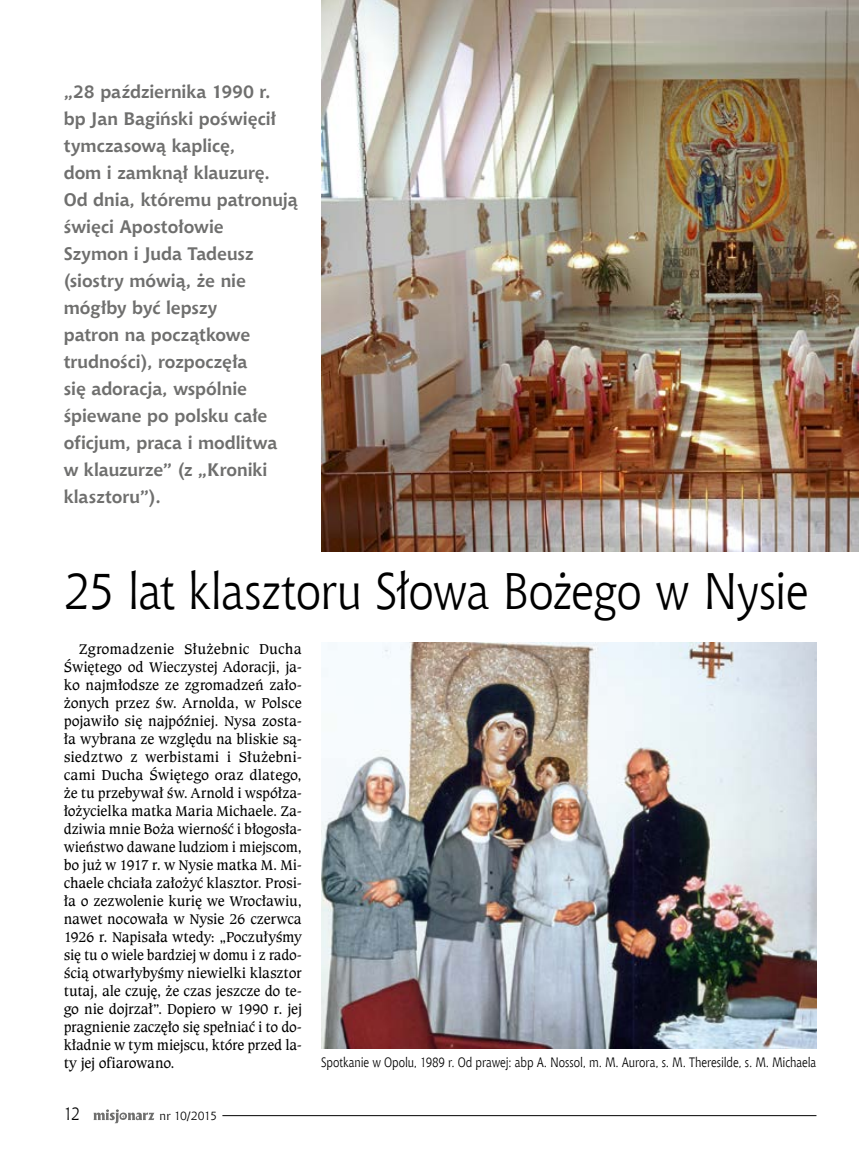
<style>
.page{position:relative;width:859px;height:1166px;background:#fff}
.page>*{position:absolute;margin:0;border:0;box-sizing:border-box;transform-origin:0 0}
.t1{font:51px "Chianti EU";letter-spacing:-.015em;color:#000;scale:.9 1}
.t2{font:700 18px/27px "Chianti EU";letter-spacing:-.005em;color:#6f6f6e}
.t3{font:18px "Chianti EU";color:#000;scale:.85 1}
.t4{font:15px/18px "Caxton Bk EU";letter-spacing:-.01em;color:#000;text-align:justify}
.t5{font:13.5px "Chianti EU";letter-spacing:-.01em;color:#000;scale:.85 1}
.t6{font:12px "Chianti EU";letter-spacing:-.04em;color:#000}
</style>
<div class="page">
<img style="left:321px;top:0;width:538px;height:551px">
<img style="left:321px;top:642px;width:495px;height:406px">
<hr style="left:222px;top:1114px;width:594px;height:1px;background:#000">
<svg style="left:94px;top:1109px;width:60px;height:13px"></svg>
<p class="t2" style="left:64px;top:78px;width:236px">„28 października 1990 r.<br>bp Jan Bagiński poświęcił tymczasową kaplicę,<br>dom i zamknął klauzurę.<br>Od dnia, któremu patronują święci Apostołowie<br>Szymon i Juda Tadeusz (siostry mówią, że nie mógłby być lepszy<br>patron na początkowe trudności), rozpoczęła<br>się adoracja, wspólnie śpiewane po polsku całe oficjum, praca i modlitwa<br>w klauzurze” (z „Kroniki klasztoru”).</p>
<h1 class="t1" style="left:64px;top:560px;width:829px">25 lat klasztoru Słowa Bożego w Nysie</h1>
<p class="t4" style="left:64px;top:639px;width:240px;text-indent:15px">Zgromadzenie Służebnic Ducha Świętego od Wieczystej Adoracji, ja&shy;ko najmłodsze ze zgromadzeń zało&shy;żonych przez św. Arnolda, w Polsce pojawiło się najpóźniej. Nysa zosta&shy;ła wybrana ze względu na bliskie są&shy;siedztwo z werbistami i Służebni&shy;cami Ducha Świętego oraz dlatego, że tu przebywał św. Arnold i współza&shy;łożycielka matka Maria Michaele. Za&shy;dziwia mnie Boża wierność i błogosła&shy;wieństwo dawane ludziom i miejscom, bo już w 1917 r. w Nysie matka M. Mi&shy;chaele chciała założyć klasztor. Prosi&shy;ła o zezwolenie kurię we Wrocławiu, nawet nocowała w Nysie 26 czerwca 1926 r. Napisała wtedy: „Poczułyśmy się tu o wiele bardziej w domu i z rado&shy;ścią otwarłybyśmy niewielki klasztor tutaj, ale czuję, że czas jeszcze do te&shy;go nie dojrzał”. Dopiero w 1990 r. jej pragnienie zaczęło się spełniać i to do&shy;kładnie w tym miejscu, które przed la&shy;ty jej ofiarowano.</p>
<p class="t5" style="left:321px;top:1054px;width:584px">Spotkanie w Opolu, 1989 r. Od prawej: abp A. Nossol, m. M. Aurora, s. M. Theresilde, s. M. Michaela</p>
<p class="t3" style="left:64px;top:1102px;width:20px">12</p>
<p class="t6" style="left:160px;top:1108px;width:59px">nr 10/2015</p>
</div>
